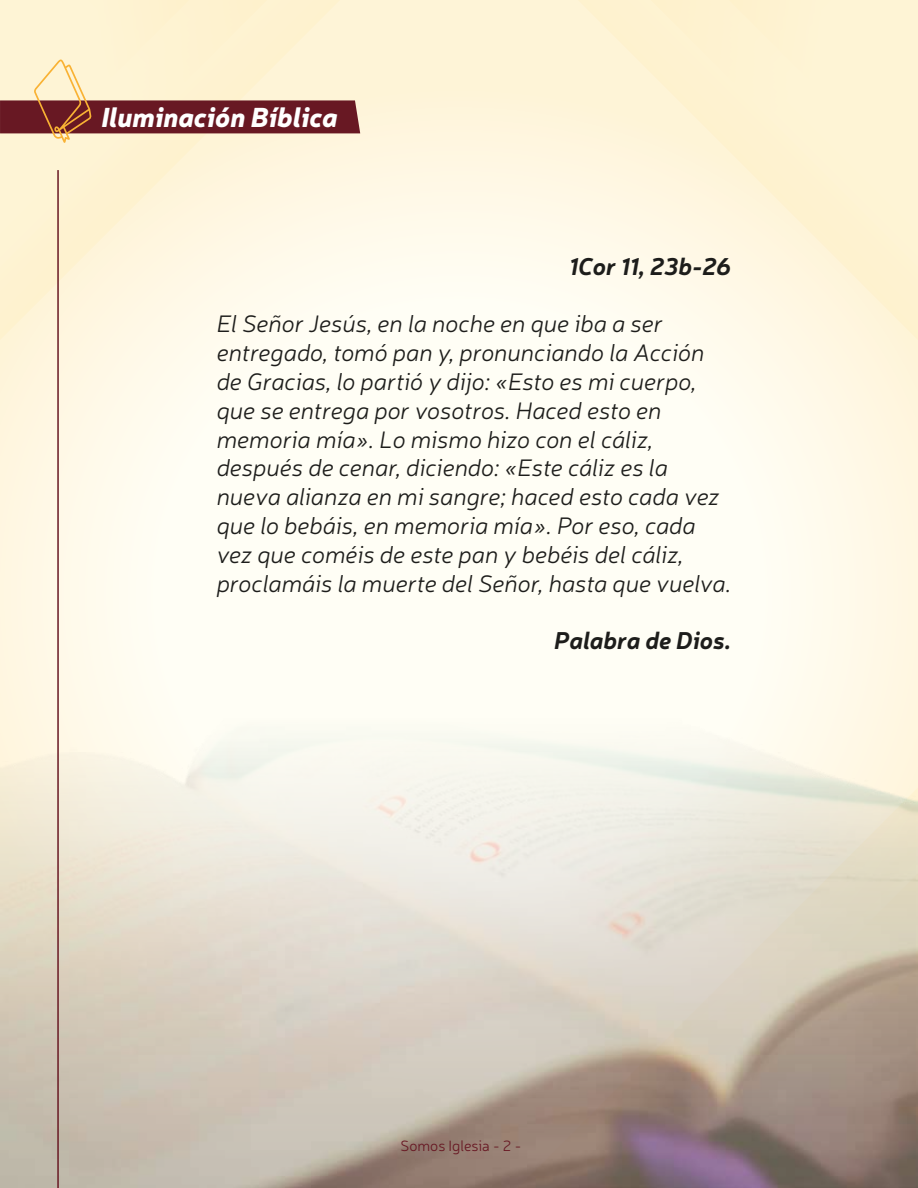
<style>
.page{position:relative;width:918px;height:1188px;background:#fff}
.page>*{position:absolute;margin:0;border:0;box-sizing:border-box;transform-origin:0 0}
.t1{font:italic 900 27px "Neris";color:#fff}
.t2{font:italic 300 24px/28.8px "Neris";color:#1d1d1b}
.t3{font:italic 700 24px "Neris";color:#1d1d1b}
.t4{font:300 15px "Neris";color:#681823}
</style>
<div class="page">
<svg style="left:0;top:0;width:918px;height:484px"></svg>
<svg style="left:0;top:189px;width:340px;height:151px"></svg>
<svg style="left:0;top:189px;width:267px;height:78px;background:#fef4d9"></svg>
<svg style="left:578px;top:0;width:340px;height:340px;background:#fef6e1"></svg>
<svg style="left:651px;top:0;width:267px;height:267px;background:#fef4d7"></svg>
<div style="left:729px;top:0;width:189px;height:189px;background:#fef4d5"></div>
<svg style="left:0;top:0;width:360px;height:189px;background:#e4cdb5"></svg>
<img style="left:0;top:484px;width:918px;height:704px">
<hr style="left:57px;top:170px;width:2px;height:1018px;background:#681823">
<p class="t1" style="left:101px;top:98px;width:238px">Iluminación Bíblica</p>
<p class="t3" style="left:569px;top:249px;width:164px">1Cor 11, 23b-26</p>
<p class="t2" style="left:217px;top:309px;width:516px">El Señor Jesús, en la noche en que iba a ser entregado, tomó pan y, pronunciando la Acción de Gracias, lo partió y dijo: «Esto es mi cuerpo, que se entrega por vosotros. Haced esto en memoria mía». Lo mismo hizo con el cáliz, después de cenar, diciendo: «Este cáliz es la nueva alianza en mi sangre; haced esto cada vez que lo bebáis, en memoria mía». Por eso, cada vez que coméis de este pan y bebéis del cáliz, proclamáis la muerte del Señor, hasta que vuelva.</p>
<p class="t3" style="left:554px;top:624px;width:179px">Palabra de Dios.</p>
<p class="t4" style="left:400px;top:1136px;width:122px">Somos Iglesia - 2 -</p>
</div>
